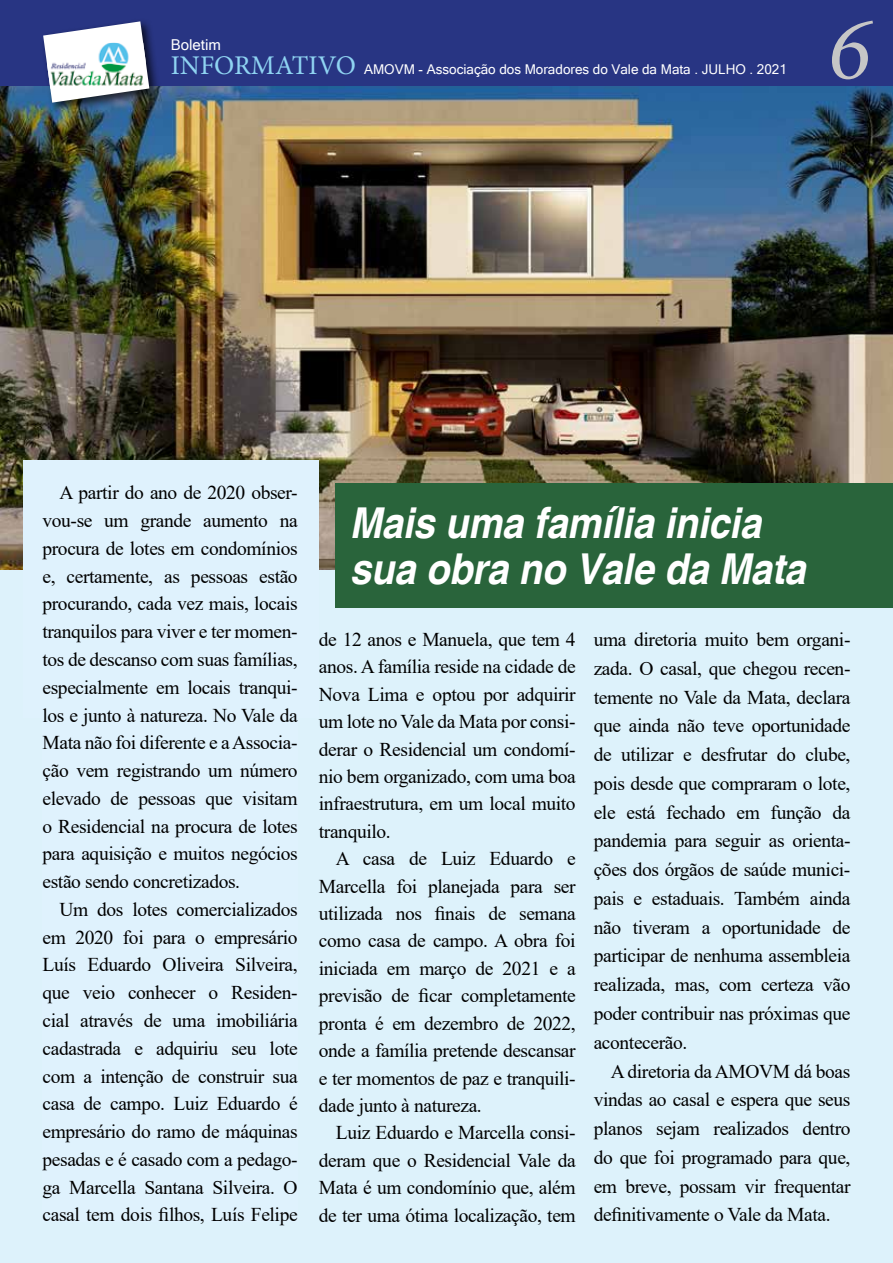
<style>
.page{position:relative;width:893px;height:1263px;background:#fff}
.page>*{position:absolute;margin:0;border:0;box-sizing:border-box;transform-origin:0 0}
.t1{font:italic 90px "Minion Pro";color:#c6c6c6}
.t2{font:italic 700 42.6px/46px "Helvetica";letter-spacing:-.005em;color:#fff;scale:.9 1}
.t3{font:27px "Minion Pro";color:#8fd4f2}
.t4{font:19.5px/27.8px "Times New Roman";letter-spacing:-.02em;color:#000;text-align:justify}
.t5{font:15px "Microsoft Sans Serif";color:#fff}
.t6{font:13.5px "Microsoft Sans Serif";color:#fff}
</style>
<div class="page">
<div style="left:0;top:85px;width:893px;height:1178px;background:#ddf2fb"></div>
<img style="left:0;top:86px;width:893px;height:483px">
<div style="left:336px;top:484px;width:557px;height:124px;background:#29643b"></div>
<div style="left:23px;top:460px;width:296px;height:258px;background:#dff2fd"></div>
<div style="left:0;top:0;width:893px;height:85px;background:#283583"></div>
<div style="left:40px;top:18px;width:121px;height:97px;background:#000;opacity:.75"></div>
<svg style="left:43px;top:21px;width:106px;height:82px"></svg>
<img style="left:47px;top:43px;width:99px;height:46px">
<p class="t5" style="left:171px;top:35px;width:52px">Boletim</p>
<h3 class="t3" style="left:171px;top:47px;width:187px">INFORMATIVO</h3>
<p class="t6" style="left:364px;top:60px;width:424px">AMOVM - Associação dos Moradores do Vale da Mata . JULHO . 2021</p>
<h1 class="t1" style="left:828px;top:-12px;width:44px">6</h1>
<p class="t4" style="left:43px;top:478px;width:257px;text-indent:17px">A partir do ano de 2020 obser&shy;vou-se um grande aumento na procura de lotes em condomínios e, certamente, as pessoas estão procurando, cada vez mais, locais tranquilos para viver e ter momen&shy;tos de descanso com suas famílias, especialmente em locais tranqui&shy;los e junto à natureza. No Vale da Mata não foi diferente e a Associa&shy;ção vem registrando um número elevado de pessoas que visitam o Residencial na procura de lotes para aquisição e muitos negócios estão sendo concretizados.</p>
<p class="t4" style="left:43px;top:895px;width:257px;text-indent:17px">Um dos lotes comercializados em 2020 foi para o empresário Luís Eduardo Oliveira Silveira, que veio conhecer o Residen&shy;cial através de uma imobiliária cadastrada e adquiriu seu lote com a intenção de construir sua casa de campo. Luiz Eduardo é empresário do ramo de máquinas pesadas e é casado com a pedago&shy;ga Marcella Santana Silveira. O casal tem dois filhos, Luís Felipe</p>
<h2 class="t2" style="left:350px;top:502px;width:508px">Mais uma família inicia sua obra no Vale da Mata</h2>
<p class="t4" style="left:319px;top:625px;width:258px">de 12 anos e Manuela, que tem 4 anos. A família reside na cidade de Nova Lima e optou por adquirir um lote no Vale da Mata por consi&shy;derar o Residencial um condomí&shy;nio bem organizado, com uma boa infraestrutura, em um local muito tranquilo.</p>
<p class="t4" style="left:319px;top:844px;width:258px;text-indent:17px">A casa de Luiz Eduardo e Marcella foi planejada para ser utilizada nos finais de semana como casa de campo. A obra foi iniciada em março de 2021 e a previsão de ficar completamente pronta é em dezembro de 2022, onde a família pretende descansar e ter momentos de paz e tranquili&shy;dade junto à natureza.</p>
<p class="t4" style="left:319px;top:1118px;width:258px;text-indent:17px">Luiz Eduardo e Marcella consi&shy;deram que o Residencial Vale da Mata é um condomínio que, além de ter uma ótima localização, tem</p>
<p class="t4" style="left:594px;top:624px;width:258px;line-height:28.8px">uma diretoria muito bem organi&shy;zada. O casal, que chegou recen&shy;temente no Vale da Mata, declara que ainda não teve oportunidade de utilizar e desfrutar do clube, pois desde que compraram o lote, ele está fechado em função da pandemia para seguir as orienta&shy;ções dos órgãos de saúde munici&shy;pais e estaduais. Também ainda não tiveram a oportunidade de participar de nenhuma assembleia realizada, mas, com certeza vão poder contribuir nas próximas que acontecerão.</p>
<p class="t4" style="left:594px;top:1056px;width:258px;line-height:28.8px;text-indent:17px">A diretoria da AMOVM dá boas vindas ao casal e espera que seus planos sejam realizados dentro do que foi programado para que, em breve, possam vir frequentar definitivamente o Vale da Mata.</p>
</div>
